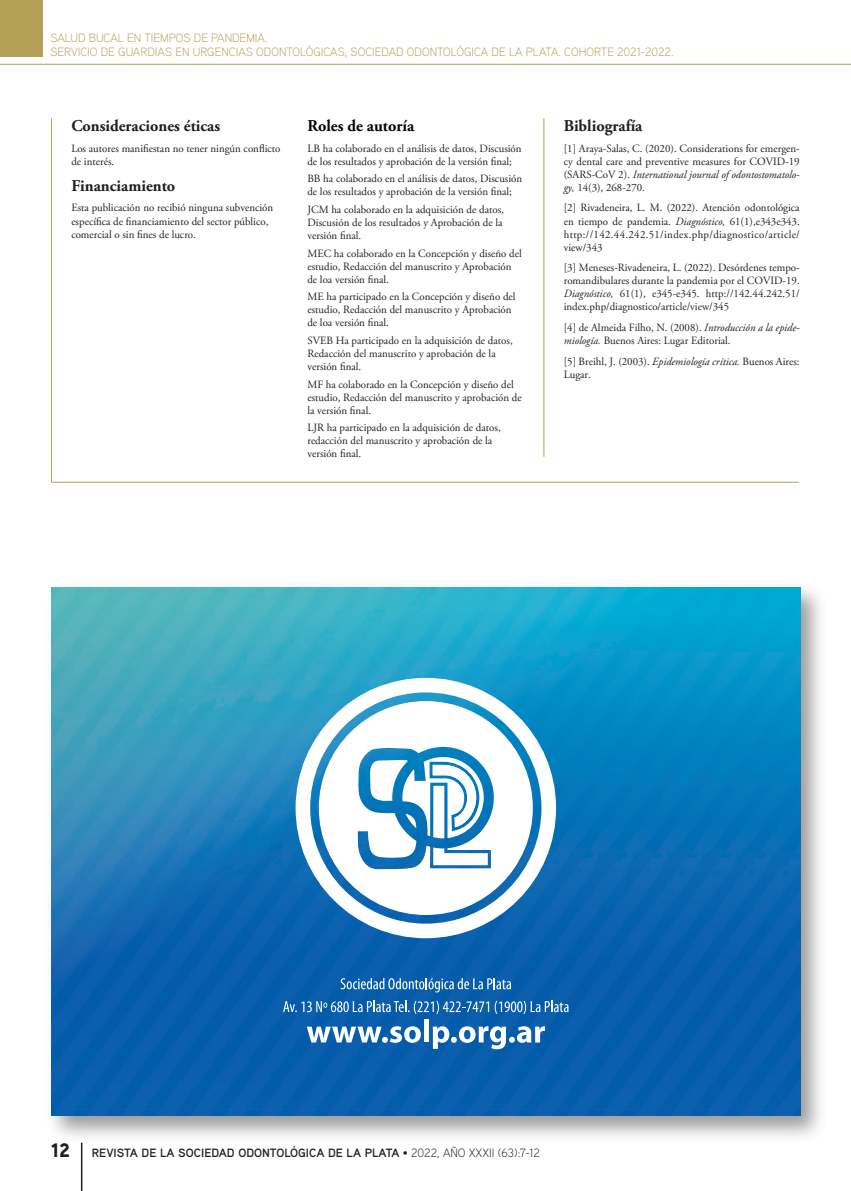
<style>
.page{position:relative;width:851px;height:1191px;background:#fff}
.page>*{position:absolute;margin:0;border:0;box-sizing:border-box;transform-origin:0 0}
.t1{font:700 16.5px "Adobe Garamond Pro";color:#231f20}
.t2{font:700 16.5px "Adobe Garamond Pro";color:#040503}
.t3{font:300 12px/14.4px "Aaux Pro";color:#b5a057}
.t4{font:700 12px "Aaux Pro";color:#231f20}
.t5{font:11.1px/13px "Adobe Garamond Pro";color:#231f20}
.s1{font-style:italic}
.s2{font-weight:900;font-size:19.5px}
.s3{font-weight:300}
</style>
<div class="page">
<hr style="left:81px;top:1142px;width:1px;height:48px;background:#231f20">
<hr style="left:0;top:64px;width:850px;height:1px;background:#b5a057">
<div style="left:0;top:0;width:43px;height:57px;background:#b5a057"></div>
<img style="left:51px;top:587px;width:770px;height:562px">
<img style="left:51px;top:587px;width:749px;height:528px">
<hr style="left:52px;top:482px;width:746px;height:1px;background:#b5a057">
<hr style="left:543px;top:118px;width:1px;height:339px;background:#b5a057">
<hr style="left:51px;top:118px;width:1px;height:364px;background:#b5a057">
<svg style="left:295px;top:678px;width:261px;height:260px"></svg>
<svg style="left:283px;top:1000px;width:285px;height:14px"></svg>
<svg style="left:306px;top:1026px;width:115px;height:16px"></svg>
<div style="left:424px;top:1019px;width:5px;height:23px;background:#fff"></div>
<svg style="left:432px;top:1026px;width:113px;height:23px"></svg>
<svg style="left:340px;top:978px;width:171px;height:14px"></svg>
<p class="t3" style="left:50px;top:30px;width:624px">SALUD BUCAL EN TIEMPOS DE PANDEMIA.<br>SERVICIO DE GUARDIAS EN URGENCIAS ODONTOLÓGICAS, SOCIEDAD ODONTOLÓGICA DE LA PLATA. COHORTE 2021-2022.</p>
<h1 class="t1" style="left:71px;top:116px;width:150px">Consideraciones éticas</h1>
<p class="t5" style="left:71px;top:142px;width:210px">Los autores manifiestan no tener ningún conflicto de interés.</p>
<h1 class="t1" style="left:71px;top:176px;width:105px">Financiamiento</h1>
<p class="t5" style="left:71px;top:202px;width:203px">Esta publicación no recibió ninguna subvención específica de financiamiento del sector público, comercial o sin fines de lucro.</p>
<h1 class="t2" style="left:307px;top:116px;width:108px">Roles de autoría</h1>
<p class="t5" style="left:307px;top:142px;width:216px">LB ha colaborado en el análisis de datos, Discusión de los resultados y aprobación de la versión final;</p>
<p class="t5" style="left:307px;top:173px;width:216px">BB ha colaborado en el análisis de datos, Discusión de los resultados y aprobación de la versión final;</p>
<p class="t5" style="left:307px;top:203px;width:198px">JCM ha colaborado en la adquisición de datos,<br>Discusión de los resultados y Aprobación de la versión final.</p>
<p class="t5" style="left:307px;top:247px;width:216px">MEC ha colaborado en la Concepción y diseño del estudio, Redacción del manuscrito y Aprobación de loa versión final.</p>
<p class="t5" style="left:307px;top:291px;width:209px">ME ha participado en la Concepción y diseño del estudio, Redacción del manuscrito y Aprobación de loa versión final.</p>
<p class="t5" style="left:307px;top:334px;width:207px">SVEB Ha participado en la adquisición de datos,<br>Redacción del manuscrito y aprobación de la versión final.</p>
<p class="t5" style="left:307px;top:378px;width:216px">MF ha colaborado en la Concepción y diseño del estudio, Redacción del manuscrito y aprobación de la versión final.</p>
<p class="t5" style="left:307px;top:422px;width:195px">LJR ha participado en la adquisición de datos, redacción del manuscrito y aprobación de la versión final.</p>
<h1 class="t1" style="left:563px;top:116px;width:80px">Bibliografía</h1>
<p class="t5" style="left:563px;top:142px;width:237px;text-align:justify">[1] Araya-Salas, C. (2020). Considerations for emergen&shy;cy dental care and preventive measures for COVID-19 (SARS-CoV 2). <span class="s1">International journal of odontostomatolo&shy;gy,</span> 14(3), 268-270.</p>
<p class="t5" style="left:563px;top:202px;width:237px;text-align:justify">[2] Rivadeneira, L. M. (2022). Atención odontológica en tiempo de pandemia. <span class="s1">Diagnóstico,</span> 61(1),e343e343. http://142.44.242.51/index.php/diagnostico/article/ view/343</p>
<p class="t5" style="left:563px;top:261px;width:237px;text-align:justify">[3] Meneses-Rivadeneira, L. (2022). Desórdenes tempo&shy;romandibulares durante la pandemia por el COVID-19.<br><span class="s1">Diagnóstico,</span> 61(1), e345-e345. http://142.44.242.51/ index.php/diagnostico/article/view/345</p>
<p class="t5" style="left:563px;top:321px;width:237px">[4] de Almeida Filho, N. (2008). <span class="s1">Introducción a la epide&shy;miología.</span> Buenos Aires: Lugar Editorial.</p>
<p class="t5" style="left:563px;top:355px;width:237px">[5] Breihl, J. (2003). <span class="s1">Epidemiología crítica.</span> Buenos Aires:<br>Lugar.</p>
<p class="t4" style="left:51px;top:1145px;width:490px"><span class="s2">12</span> REVISTA DE LA SOCIEDAD ODONTOLÓGICA DE LA PLATA <span class="s3">• 2022, AÑO XXXII (63):7-12</span></p>
</div>
